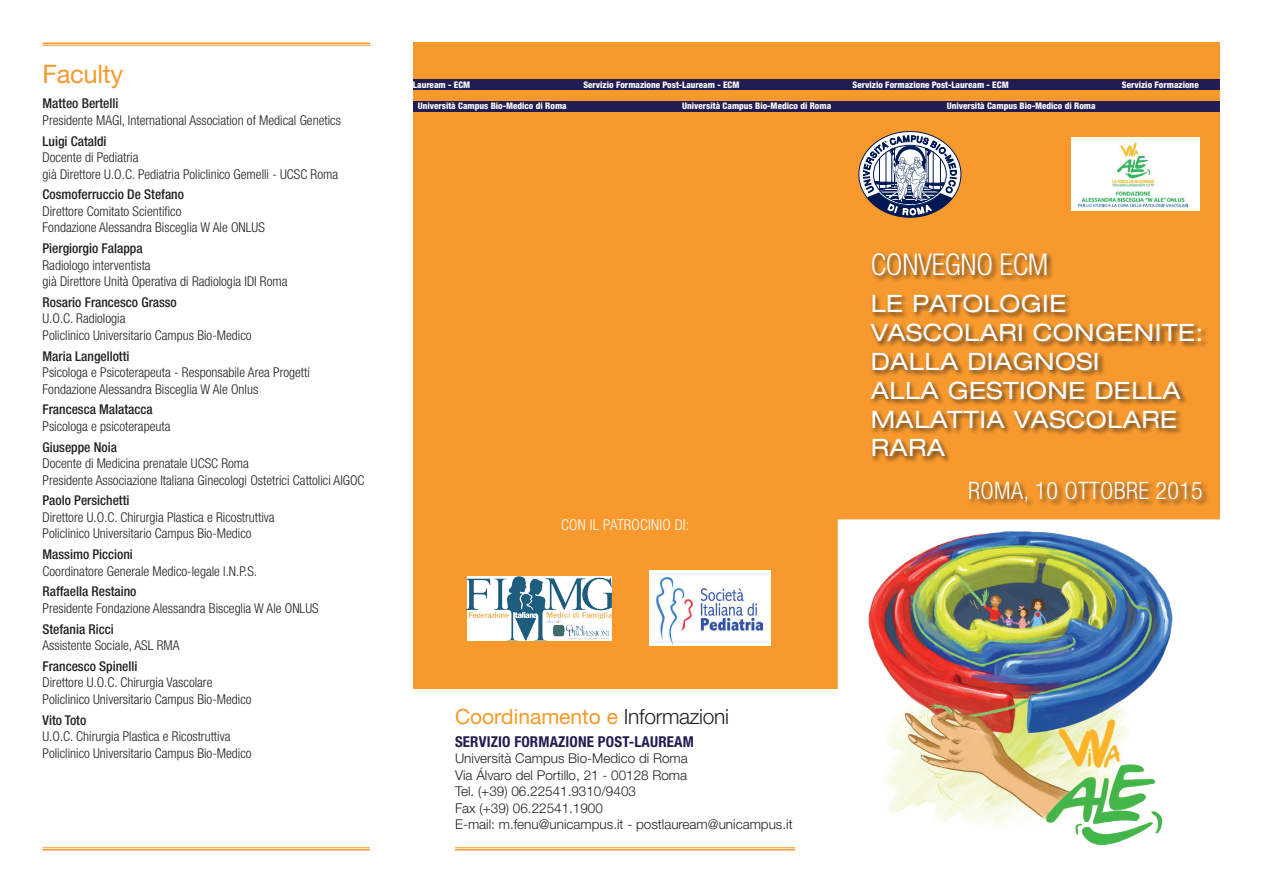
<style>
.page{position:relative;width:1263px;height:893px;background:#fff}
.page>*{position:absolute;margin:0;border:0;box-sizing:border-box;transform-origin:0 0}
.t1{font:300 condensed 30px "Helvetica Neue LT Pro";color:#fff}
.t2{font:25.5px "Helvetica Neue LT Pro";letter-spacing:-.01em;color:#f8992d}
.t3{font:expanded 24px/28.8px "Helvetica Neue LT Pro";letter-spacing:.02em;color:#fff}
.t4{font:300 condensed 24px "Helvetica Neue LT Pro";letter-spacing:.015em;color:#fff}
.t5{font:21px "Helvetica Neue LT Pro";color:#f79929}
.t6{font:700 condensed 15px "Helvetica Neue LT Pro";letter-spacing:.01em;color:#1f1d51}
.t7{font:300 condensed 15px "Helvetica Neue LT Pro";letter-spacing:.015em;color:#fff}
.t8{font:300 condensed 13.5px/16.5px "Helvetica Neue LT Pro";color:#231f20}
.t9{font:500 condensed 13.5px "Helvetica Neue LT Pro";color:#231f20}
.t10{font:300 13.5px/16.5px "Helvetica Neue LT Pro";color:#231f20}
.t11{font:800 condensed 9px "Helvetica Neue LT Pro";color:#fff}
.s1{font-weight:300;color:#231f20}
</style>
<div class="page">
<div style="left:43px;top:43px;width:1177px;height:646px;background:#f8992d"></div>
<div style="left:841px;top:523px;width:383px;height:331px;background:#fff"></div>
<img style="left:868px;top:531px;width:305px;height:315px">
<div style="left:838px;top:519px;width:390px;height:339px;border:8px solid #fff"></div>
<svg style="left:863px;top:131px;width:94px;height:87px"></svg>
<div style="left:649px;top:570px;width:121px;height:76px;background:#fff"></div>
<img style="left:657px;top:578px;width:105px;height:67px">
<img style="left:1071px;top:138px;width:128px;height:73px">
<div style="left:43px;top:79px;width:1177px;height:10px;background:#1f1d51"></div>
<div style="left:43px;top:101px;width:1177px;height:10px;background:#1f1d51"></div>
<div style="left:869px;top:251px;width:339px;height:258px;background:#231f20;opacity:.75"></div>
<div style="left:16px;top:18px;width:396px;height:861px;background:#fff"></div>
<hr style="left:43px;top:43px;width:327px;height:1px;background:#f79929">
<hr style="left:43px;top:45px;width:327px;height:1px;background:#f79929">
<hr style="left:43px;top:847px;width:327px;height:1px;background:#f79929">
<hr style="left:43px;top:849px;width:327px;height:1px;background:#f79929">
<hr style="left:455px;top:847px;width:340px;height:1px;background:#f79929">
<hr style="left:455px;top:849px;width:340px;height:1px;background:#f79929">
<img style="left:467px;top:576px;width:144px;height:64px">
<h2 class="t2" style="left:43px;top:59px;width:82px">Faculty</h2>
<p class="t9" style="left:43px;top:96px;width:77px">Matteo Bertelli</p>
<p class="t8" style="left:43px;top:112px;width:300px">Presidente MAGI , International Association of Medical Genetics</p>
<p class="t9" style="left:43px;top:133px;width:65px">Luigi Cataldi</p>
<p class="t8" style="left:43px;top:149px;width:297px">Docente di Pediatria<br>già Direttore U.O.C. Pediatria Policlinico Gemelli - UCSC Roma</p>
<p class="t9" style="left:43px;top:187px;width:143px">Cosmoferruccio De Stefano</p>
<p class="t8" style="left:43px;top:203px;width:224px">Direttore Comitato Scientifico<br>Fondazione Alessandra Bisceglia W Ale ONLUS</p>
<p class="t9" style="left:43px;top:240px;width:102px">Piergiorgio Falappa</p>
<p class="t8" style="left:43px;top:257px;width:246px">Radiologo interventista<br>già Direttore Unità Operativa di Radiologia IDI Roma</p>
<p class="t9" style="left:43px;top:294px;width:136px">Rosario Francesco Grasso</p>
<p class="t8" style="left:43px;top:310px;width:211px">U.O.C. Radiologia<br>Policlinico Universitario Campus Bio-Medico</p>
<p class="t9" style="left:43px;top:348px;width:88px">Maria Langellotti</p>
<p class="t8" style="left:43px;top:364px;width:269px">Psicologa e Psicoterapeuta - Responsabile Area Progetti<br>Fondazione Alessandra Bisceglia W Ale Onlus</p>
<p class="t9" style="left:43px;top:402px;width:112px">Francesca Malatacca</p>
<p class="t8" style="left:43px;top:418px;width:129px">Psicologa e psicoterapeuta</p>
<p class="t9" style="left:43px;top:439px;width:76px">Giuseppe Noia</p>
<p class="t8" style="left:43px;top:455px;width:299px">Docente di Medicina prenatale UCSC Roma<br>Presidente Associazione Italiana Ginecologi Ostetrici Cattolici AIGOC</p>
<p class="t9" style="left:43px;top:493px;width:88px">Paolo Persichetti</p>
<p class="t8" style="left:43px;top:509px;width:234px">Direttore U.O.C. Chirurgia Plastica e Ricostruttiva<br>Policlinico Universitario Campus Bio-Medico</p>
<p class="t9" style="left:43px;top:546px;width:92px">Massimo Piccioni</p>
<p class="t8" style="left:43px;top:562px;width:216px">Coordinatore Generale Medico-legale I.N.P.S.</p>
<p class="t9" style="left:43px;top:584px;width:95px">Raffaella Restaino</p>
<p class="t8" style="left:43px;top:600px;width:278px">Presidente Fondazione Alessandra Bisceglia W Ale ONLUS</p>
<p class="t9" style="left:43px;top:621px;width:73px">Stefania Ricci</p>
<p class="t8" style="left:43px;top:637px;width:138px">Assistente Sociale, ASL RMA</p>
<p class="t9" style="left:43px;top:658px;width:96px">Francesco Spinelli</p>
<p class="t8" style="left:43px;top:674px;width:211px">Direttore U.O.C. Chirurgia Vascolare<br>Policlinico Universitario Campus Bio-Medico</p>
<p class="t9" style="left:43px;top:712px;width:45px">Vito Toto</p>
<p class="t8" style="left:43px;top:728px;width:211px">U.O.C. Chirurgia Plastica e Ricostruttiva<br>Policlinico Universitario Campus Bio-Medico</p>
<p class="t11" style="left:583px;top:79px;width:158px">Servizio Formazione Post-Lauream - ECM</p>
<p class="t11" style="left:852px;top:79px;width:158px">Servizio Formazione Post-Lauream - ECM</p>
<p class="t11" style="left:1122px;top:79px;width:78px">Servizio Formazione</p>
<p class="t11" style="left:418px;top:101px;width:151px">Università Campus Bio-Medico di Roma</p>
<p class="t11" style="left:682px;top:101px;width:151px">Università Campus Bio-Medico di Roma</p>
<p class="t11" style="left:947px;top:101px;width:151px">Università Campus Bio-Medico di Roma</p>
<p class="t7" style="left:561px;top:516px;width:130px">con il patrocinio di:</p>
<h3 class="t5" style="left:455px;top:704px;width:276px">Coordinamento e <span class="s1">Informazioni</span></h3>
<p class="t6" style="left:455px;top:732px;width:240px">SERVIZIO FORMAZIONE POST-LAUREAM</p>
<p class="t10" style="left:455px;top:750px;width:339px">Università Campus Bio-Medico di Roma<br>Via Álvaro del Portillo, 21 - 00128 Roma<br>Tel. (+39) 06.22541.9310/9403<br>Fax (+39) 06.22541.1900<br>E-mail: m.fenu@unicampus.it - postlauream@unicampus.it</p>
<h1 class="t1" style="left:871px;top:247px;width:179px">Convegno ECM</h1>
<h3 class="t3" style="left:871px;top:289px;width:334px">LE PATOLOGIE<br>VASCOLARI CONGENITE:<br>DALLA DIAGNOSI<br>ALLA GESTIONE DELLA<br>MALATTIA VASCOLARE<br>RARA</h3>
<h3 class="t4" style="left:968px;top:477px;width:236px">Roma, 10 ottobre 2015</h3>
</div>
